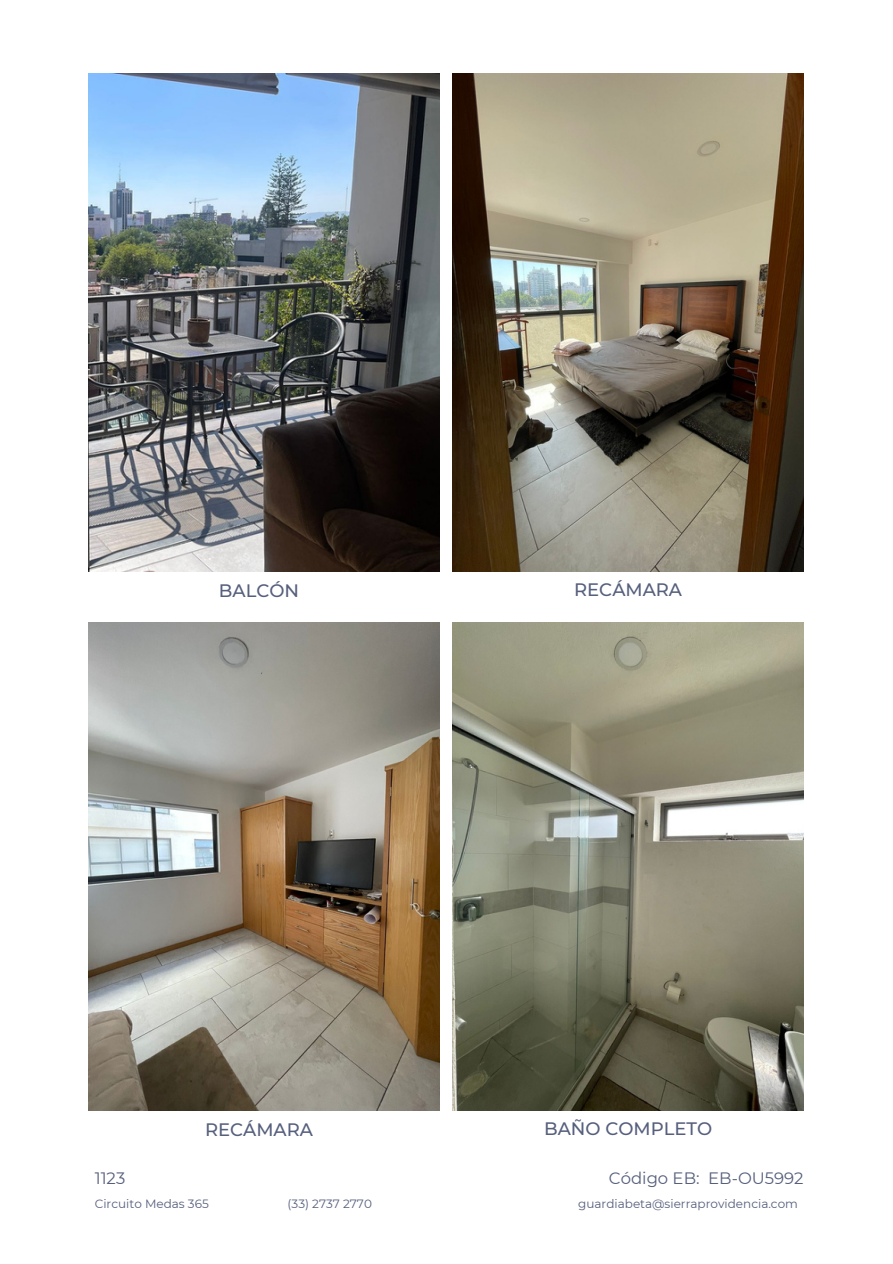
<style>
.page{position:relative;width:893px;height:1264px;background:#fff}
.page>*{position:absolute;margin:0;border:0;box-sizing:border-box;transform-origin:0 0}
.t1{font:500 18px "Montserrat";color:#565f7c}
.t2{font:16.5px "Montserrat";color:#565f7c}
.t3{font:12px "Montserrat";color:#565f7c}
</style>
<div class="page">
<img style="left:453px;top:622px;width:350px;height:488px">
<img style="left:88px;top:622px;width:351px;height:488px">
<img style="left:453px;top:73px;width:350px;height:498px">
<img style="left:88px;top:73px;width:351px;height:498px">
<p class="t1" style="left:219px;top:579px;width:82px">BALCÓN</p>
<p class="t1" style="left:574px;top:578px;width:109px">RECÁMARA</p>
<p class="t1" style="left:205px;top:1118px;width:109px">RECÁMARA</p>
<p class="t1" style="left:544px;top:1117px;width:169px">BAÑO COMPLETO</p>
<p class="t2" style="left:95px;top:1168px;width:32px">1123</p>
<p class="t2" style="left:609px;top:1168px;width:196px">Código EB: EB-OU5992</p>
<p class="t3" style="left:95px;top:1196px;width:115px">Circuito Medas 365</p>
<p class="t3" style="left:287px;top:1196px;width:86px">(33) 2737 2770</p>
<p class="t3" style="left:578px;top:1196px;width:221px">guardiabeta@sierraprovidencia.com</p>
</div>
